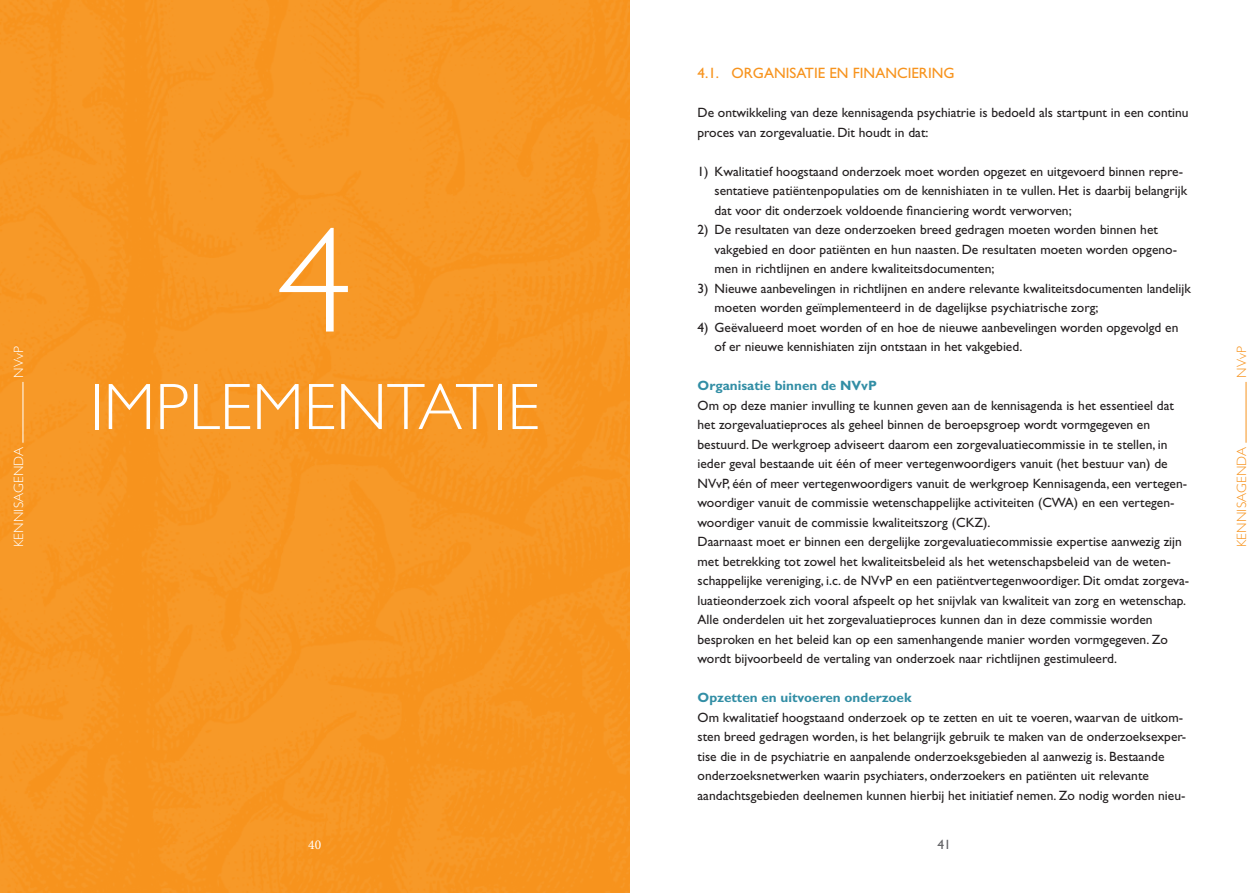
<style>
.page{position:relative;width:1259px;height:893px;background:#fff}
.page>*{position:absolute;margin:0;border:0;box-sizing:border-box;transform-origin:0 0}
.Heading_1{font:300 150px "Gill Sans";color:#fff}
.Heading_1-2{font:300 66px "Gill Sans";color:#fff}
.Heading_2{font:15px "Gill Sans";color:#f7931d}
.platte_tekst{font:13.5px/19.5px "Gill Sans";color:#231f20}
.Heading_3{font:700 13.5px "Gill Sans";color:#328ea5}
.t1{font:300 13.5px "Gill Sans";letter-spacing:.02em;color:#f7931d}
.t2{font:300 13.5px "Gill Sans";letter-spacing:.02em;color:#fff}
.t3{font:13.5px "Minion Pro";color:#fff}
.t4{font:13.5px "Gill Sans";color:#636366}
</style>
<div class="page">
<img style="left:0;top:0;width:629px;height:893px">
<hr style="left:1245px;top:382px;width:1px;height:61px;background:#f7931d">
<hr style="left:23px;top:382px;width:1px;height:61px;background:#fff">
<p class="t2" style="left:11px;top:378px;width:33px;rotate:-90deg">NVvP</p>
<p class="t2" style="left:11px;top:547px;width:102px;rotate:-90deg">KENNISAGENDA</p>
<p class="Heading_1" style="left:277px;top:197px;width:76px">4</p>
<p class="Heading_1-2" style="left:90px;top:370px;width:451px">IMPLEMENTATIE</p>
<p class="Heading_2" style="left:697px;top:64px;width:258px">4.1. ORGANISATIE EN FINANCIERING</p>
<p class="platte_tekst" style="left:697px;top:103px;width:492px">De ontwikkeling van deze kennisagenda psychiatrie is bedoeld als startpunt in een continu proces van zorgevaluatie. Dit houdt in dat:</p>
<p class="platte_tekst" style="left:714px;top:161px;width:474px;text-indent:-17px">1) Kwalitatief hoogstaand onderzoek moet worden opgezet en uitgevoerd binnen repre&shy;sentatieve patiëntenpopulaties om de kennishiaten in te vullen. Het is daarbij belangrijk dat voor dit onderzoek voldoende financiering wordt verworven;</p>
<p class="platte_tekst" style="left:714px;top:220px;width:464px;text-indent:-17px">2) De resultaten van deze onderzoeken breed gedragen moeten worden binnen het vakgebied en door patiënten en hun naasten. De resultaten moeten worden opgeno&shy;men in richtlijnen en andere kwaliteitsdocumenten;</p>
<p class="platte_tekst" style="left:714px;top:278px;width:478px;text-indent:-17px">3) Nieuwe aanbevelingen in richtlijnen en andere relevante kwaliteitsdocumenten landelijk moeten worden geïmplementeerd in de dagelijkse psychiatrische zorg;</p>
<p class="platte_tekst" style="left:714px;top:317px;width:465px;text-indent:-17px">4) Geëvalueerd moet worden of en hoe de nieuwe aanbevelingen worden opgevolgd en of er nieuwe kennishiaten zijn ontstaan in het vakgebied.</p>
<p class="Heading_3" style="left:697px;top:377px;width:181px">Organisatie binnen de NVvP</p>
<p class="platte_tekst" style="left:697px;top:395px;width:491px">Om op deze manier invulling te kunnen geven aan de kennisagenda is het essentieel dat het zorgevaluatieproces als geheel binnen de beroepsgroep wordt vormgegeven en bestuurd. De werkgroep adviseert daarom een zorgevaluatiecommissie in te stellen, in ieder geval bestaande uit één of meer vertegenwoordigers vanuit (het bestuur van) de NVvP, één of meer vertegenwoordigers vanuit de werkgroep Kennisagenda, een vertegen&shy;woordiger vanuit de commissie wetenschappelijke activiteiten (CWA) en een vertegen&shy;woordiger vanuit de commissie kwaliteitszorg (CKZ).</p>
<p class="platte_tekst" style="left:697px;top:532px;width:493px">Daarnaast moet er binnen een dergelijke zorgevaluatiecommissie expertise aanwezig zijn met betrekking tot zowel het kwaliteitsbeleid als het wetenschapsbeleid van de weten&shy;schappelijke vereniging, i.c. de NVvP en een patiëntvertegenwoordiger. Dit omdat zorgeva&shy;luatieonderzoek zich vooral afspeelt op het snijvlak van kwaliteit van zorg en wetenschap.<br>Alle onderdelen uit het zorgevaluatieproces kunnen dan in deze commissie worden besproken en het beleid kan op een samenhangende manier worden vormgegeven. Zo wordt bijvoorbeeld de vertaling van onderzoek naar richtlijnen gestimuleerd.</p>
<p class="Heading_3" style="left:697px;top:689px;width:215px">Opzetten en uitvoeren onderzoek</p>
<p class="platte_tekst" style="left:697px;top:707px;width:490px">Om kwalitatief hoogstaand onderzoek op te zetten en uit te voeren, waarvan de uitkom&shy;sten breed gedragen worden, is het belangrijk gebruik te maken van de onderzoeksexper&shy;tise die in de psychiatrie en aanpalende onderzoeksgebieden al aanwezig is. Bestaande onderzoeksnetwerken waarin psychiaters, onderzoekers en patiënten uit relevante aandachtsgebieden deelnemen kunnen hierbij het initiatief nemen. Zo nodig worden nieu-</p>
<p class="t3" style="left:308px;top:835px;width:14px">40</p>
<p class="t4" style="left:937px;top:837px;width:15px">41</p>
<p class="t1" style="left:1234px;top:378px;width:33px;rotate:-90deg">NVvP</p>
<p class="t1" style="left:1234px;top:547px;width:102px;rotate:-90deg">KENNISAGENDA</p>
</div>
